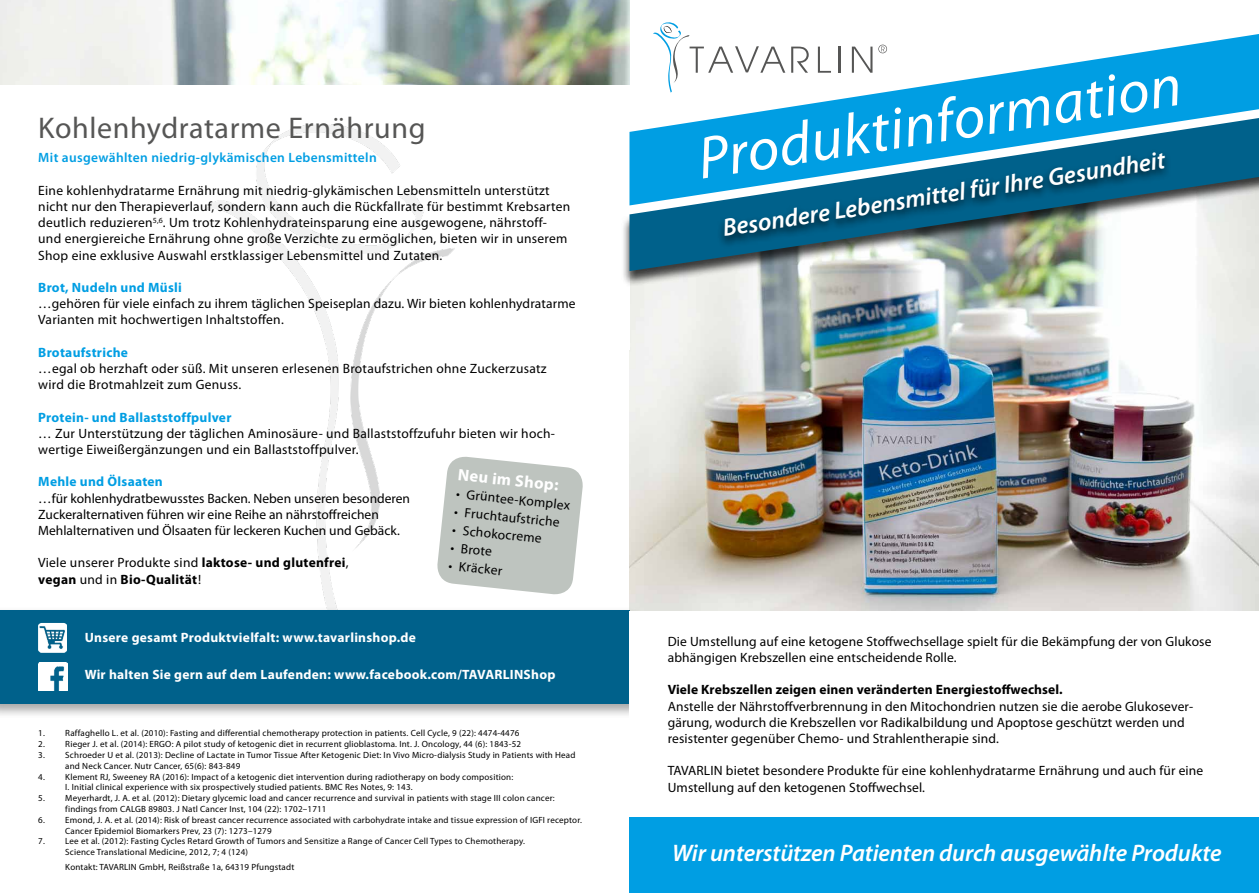
<style>
.page{position:relative;width:1259px;height:893px;background:#fff}
.page>*{position:absolute;margin:0;border:0;box-sizing:border-box;transform-origin:0 0}
.t1{font:italic 60px "Myriad Pro";color:#fff}
.t2{font:30px "Myriad Pro";letter-spacing:.02em;color:#565655}
.t3{font:italic 600 24.75px "Myriad Pro";color:#fff}
.t4{font:italic 600 24px "Myriad Pro";letter-spacing:-.005em;color:#fff}
.t5{font:700 16.5px "Myriad Pro";color:#fff}
.t6{font:13.5px/16.2px "Myriad Pro";letter-spacing:.01em;color:#000}
.t7{font:700 13.5px/16.2px "Myriad Pro";letter-spacing:.01em;color:#000}
.t8{font:700 13.5px "Myriad Pro";letter-spacing:.02em;color:#fff}
.t9{font:700 13.5px "Myriad Pro";letter-spacing:.02em;color:#009ee3}
.t10{font:600 13.5px "Myriad Pro";letter-spacing:.025em;color:#009ee3}
.t11{font:9px/10.8px "Myriad Pro";letter-spacing:.02em;color:#000}
.s1{font-weight:400}
</style>
<div class="page">
<img style="left:629px;top:287px;width:630px;height:324px">
<img style="left:207px;top:124px;width:248px;height:483px">
<div style="left:0;top:607px;width:645px;height:112px;background:#000;opacity:.35"></div>
<div style="left:0;top:610px;width:629px;height:94px;background:#00618b"></div>
<svg style="left:38px;top:623px;width:29px;height:30px"></svg>
<img style="left:39px;top:662px;width:29px;height:29px">
<svg style="left:435px;top:455px;width:148px;height:141px"></svg>
<div style="left:629px;top:611px;width:630px;height:282px;background:#fff"></div>
<div style="left:629px;top:817px;width:630px;height:76px;background:#009ee3"></div>
<img style="left:0;top:0;width:629px;height:85px">
<svg style="left:629px;top:34px;width:630px;height:82px"></svg>
<div style="left:621px;top:116px;width:638px;height:171px;background:#000;opacity:.75"></div>
<svg style="left:629px;top:118px;width:630px;height:153px"></svg>
<div style="left:716px;top:149px;width:456px;height:99px;background:#000;opacity:.75"></div>
<svg style="left:878px;top:45px;width:9px;height:8px"></svg>
<svg style="left:791px;top:47px;width:17px;height:26px"></svg>
<svg style="left:818px;top:47px;width:13px;height:26px"></svg>
<hr style="left:838px;top:47px;width:2px;height:26px;background:#565655">
<svg style="left:852px;top:47px;width:20px;height:26px"></svg>
<svg style="left:653px;top:22px;width:132px;height:71px"></svg>
<h2 class="t2" style="left:38px;top:110px;width:389px">Kohlenhydratarme Ernährung</h2>
<p class="t10" style="left:38px;top:149px;width:340px">Mit ausgewählten niedrig-glykämischen Lebensmitteln</p>
<p class="t6" style="left:38px;top:182px;width:533px">Eine kohlenhydratarme Ernährung mit niedrig-glykämischen Lebensmitteln unterstützt nicht nur den Therapieverlauf, sondern kann auch die Rückfallrate für bestimmt Krebsarten deutlich reduzieren<sup>5,6</sup>. Um trotz Kohlenhydrateinsparung eine ausgewogene, nährstoff&shy;und energiereiche Ernährung ohne große Verzichte zu ermöglichen, bieten wir in unserem Shop eine exklusive Auswahl erstklassiger Lebensmittel und Zutaten.</p>
<p class="t9" style="left:38px;top:279px;width:145px">Brot, Nudeln und Müsli</p>
<p class="t6" style="left:38px;top:295px;width:539px">…gehören für viele einfach zu ihrem täglichen Speiseplan dazu. Wir bieten kohlenhydratarme<br>Varianten mit hochwertigen Inhaltstoffen.</p>
<p class="t9" style="left:38px;top:343px;width:91px">Brotaufstriche</p>
<p class="t6" style="left:38px;top:360px;width:510px">…egal ob herzhaft oder süß. Mit unseren erlesenen Brotaufstrichen ohne Zuckerzusatz wird die Brotmahlzeit zum Genuss.</p>
<p class="t9" style="left:38px;top:408px;width:195px">Protein- und Ballaststoffpulver</p>
<p class="t6" style="left:38px;top:425px;width:518px">… Zur Unterstützung der täglichen Aminosäure- und Ballaststoffzufuhr bieten wir hoch&shy;wertige Eiweißergänzungen und ein Ballaststoffpulver.</p>
<p class="t9" style="left:38px;top:473px;width:126px">Mehle und Ölsaaten</p>
<p class="t6" style="left:38px;top:490px;width:373px">…für kohlenhydratbewusstes Backen. Neben unseren besonderen<br>Zuckeralternativen führen wir eine Reihe an nährstoffreichen<br>Mehlalternativen und Ölsaaten für leckeren Kuchen und Gebäck.</p>
<p class="t7" style="left:38px;top:554px;width:312px"><span class="s1">Viele unserer Produkte sind</span> laktose- und glutenfrei<span class="s1">, </span>vegan <span class="s1">und in</span> Bio-Qualität<span class="s1">!</span></p>
<p class="t5" style="left:459px;top:464px;width:102px;rotate:6deg">Neu im Shop:</p>
<p class="t6" style="left:457px;top:485px;width:116px;rotate:6deg">• Grüntee-Komplex</p>
<p class="t6" style="left:455px;top:503px;width:108px;rotate:6deg">• Fruchtaufstriche</p>
<p class="t6" style="left:453px;top:521px;width:91px;rotate:6deg">• Schokocreme</p>
<p class="t6" style="left:451px;top:539px;width:43px;rotate:6deg">• Brote</p>
<p class="t6" style="left:449px;top:557px;width:56px;rotate:6deg">• Kräcker</p>
<p class="t8" style="left:85px;top:629px;width:333px">Unsere gesamt Produktvielfalt: www.tavarlinshop.de</p>
<p class="t8" style="left:85px;top:666px;width:472px">Wir halten Sie gern auf dem Laufenden: www.facebook.com/TAVARLINShop</p>
<p class="t11" style="left:38px;top:728px;width:483px">1. Raffaghello L. et al. (2010): Fasting and differential chemotherapy protection in patients. Cell Cycle, 9 (22): 4474-4476</p>
<p class="t11" style="left:38px;top:739px;width:484px">2. Rieger J. et al. (2014): ERGO: A pilot study of ketogenic diet in recurrent glioblastoma. Int. J. Oncology, 44 (6): 1843-52</p>
<p class="t11" style="left:65px;top:749px;width:512px;text-indent:-27px">3. Schroeder U et al. (2013): Decline of Lactate in Tumor Tissue After Ketogenic Diet: In Vivo Micro-dialysis Study in Patients with Head and Neck Cancer. Nutr Cancer, 65(6): 843-849</p>
<p class="t11" style="left:65px;top:771px;width:449px;text-indent:-27px">4. Klement RJ, Sweeney RA (2016): Impact of a ketogenic diet intervention during radiotherapy on body composition:<br>I. Initial clinical experience with six prospectively studied patients. BMC Res Notes, 9: 143.</p>
<p class="t11" style="left:65px;top:793px;width:491px;text-indent:-27px">5. Meyerhardt, J. A. et al. (2012): Dietary glycemic load and cancer recurrence and survival in patients with stage III colon cancer: findings from CALGB 89803. J Natl Cancer Inst, 104 (22): 1702–1711</p>
<p class="t11" style="left:65px;top:814px;width:518px;text-indent:-27px">6. Emond, J. A. et al. (2014): Risk of breast cancer recurrence associated with carbohydrate intake and tissue expression of IGFI receptor.<br>Cancer Epidemiol Biomarkers Prev, 23 (7): 1273–1279</p>
<p class="t11" style="left:65px;top:836px;width:461px;text-indent:-27px">7. Lee et al. (2012): Fasting Cycles Retard Growth of Tumors and Sensitize a Range of Cancer Cell Types to Chemotherapy.<br>Science Translational Medicine, 2012, 7; 4 (124)</p>
<p class="t11" style="left:65px;top:862px;width:231px">Kontakt: TAVARLIN GmbH, Reißstraße 1a, 64319 Pfungstadt</p>
<h1 class="t1" style="left:692px;top:123px;width:490px;rotate:-9deg">Produktinformation</h1>
<h3 class="t3" style="left:720px;top:213px;width:449px;rotate:-9deg">Besondere Lebensmittel für Ihre Gesundheit</h3>
<p class="t6" style="left:668px;top:633px;width:545px">Die Umstellung auf eine ketogene Stoffwechsellage spielt für die Bekämpfung der von Glukose abhängigen Krebszellen eine entscheidende Rolle.</p>
<p class="t7" style="left:668px;top:681px;width:396px">Viele Krebszellen zeigen einen veränderten Energiestoffwechsel.</p>
<p class="t6" style="left:668px;top:698px;width:527px">Anstelle der Nährstoffverbrennung in den Mitochondrien nutzen sie die aerobe Glukosever&shy;gärung, wodurch die Krebszellen vor Radikalbildung und Apoptose geschützt werden und resistenter gegenüber Chemo- und Strahlentherapie sind.</p>
<p class="t6" style="left:668px;top:763px;width:537px">TAVARLIN bietet besondere Produkte für eine kohlenhydratarme Ernährung und auch für eine<br>Umstellung auf den ketogenen Stoffwechsel.</p>
<h3 class="t4" style="left:672px;top:838px;width:551px">Wir unterstützen Patienten durch ausgewählte Produkte</h3>
</div>
